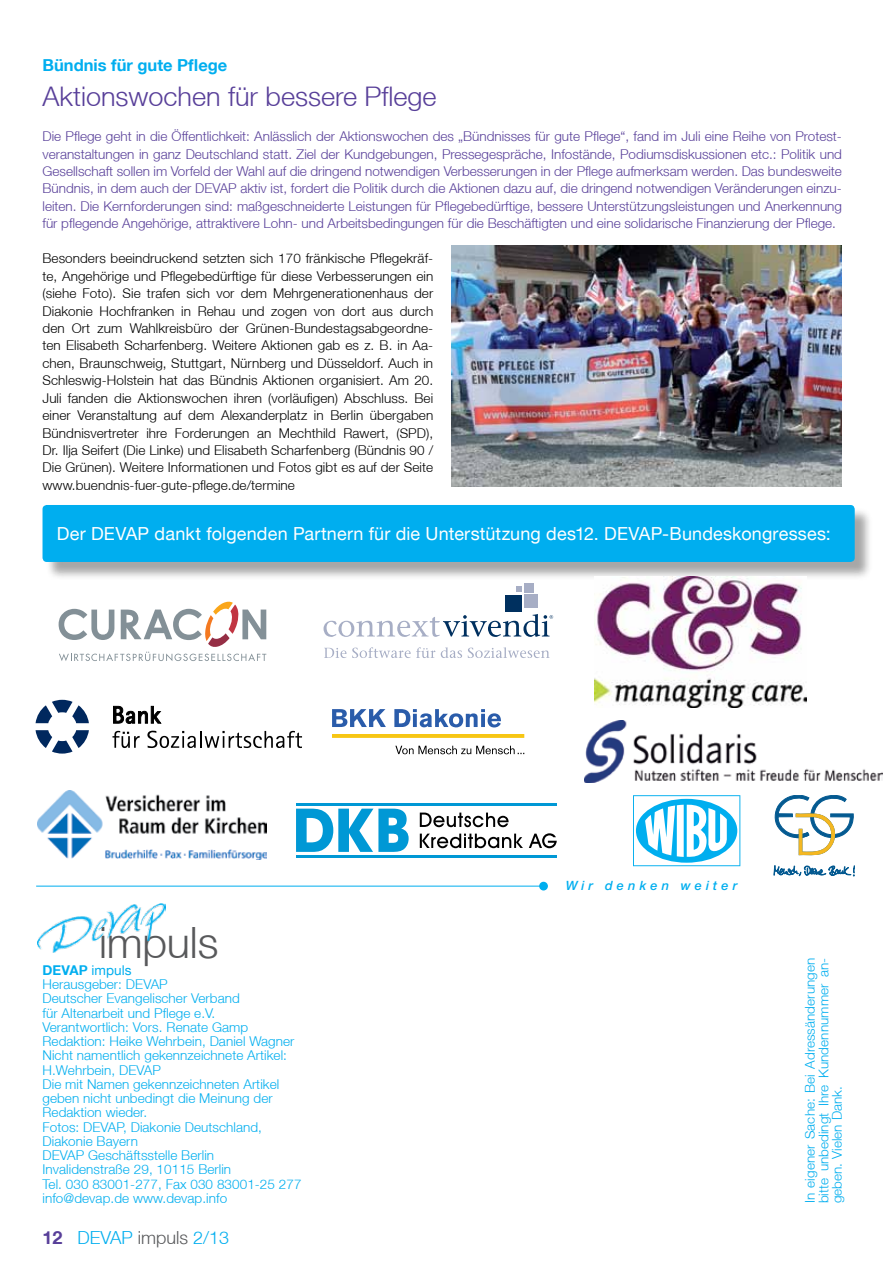
<style>
.page{position:relative;width:893px;height:1263px;background:#fff}
.page>*{position:absolute;margin:0;border:0;box-sizing:border-box;transform-origin:0 0}
.t1{font:300 43.2px "Helvetica Neue LT";letter-spacing:-.005em;color:#58595b}
.t2{font:300 27px "Helvetica Neue LT";color:#583f99}
.t3{font:18px "Helvetica Neue LT";letter-spacing:.01em;color:#fff}
.t4{font:300 18px "Helvetica Neue LT";color:#00aeef}
.t5{font:700 16.5px "Helvetica Neue LT";color:#00aeef}
.t6{font:italic 600 13.65px "Nimbus Sans Novus T";letter-spacing:.295em;color:#00aeef}
.t7{font:300 13.5px/17.4px "Helvetica Neue LT";letter-spacing:.005em;color:#000;text-align:justify}
.t8{font:300 13.5px/17.4px "Helvetica Neue LT";color:#583f99;text-align:justify}
.t9{font:300 13.5px/14.2px "Helvetica Neue LT";letter-spacing:.005em;color:#00aeef}
.s1{font-weight:700}
.s2{font-weight:400}
.s3{font-weight:700;color:#583f99}
.s4{color:#58595b}
</style>
<div class="page">
<svg style="left:633px;top:795px;width:107px;height:71px"></svg>
<div style="left:539px;top:882px;width:9px;height:8px;background:#00aeef;border-radius:50%"></div>
<hr style="left:36px;top:886px;width:507px;height:1px;background:#00aeef">
<img style="left:585px;top:721px;width:297px;height:61px">
<img style="left:37px;top:903px;width:128px;height:49px">
<div style="left:45px;top:507px;width:828px;height:74px;background:#000;opacity:.35"></div>
<div style="left:43px;top:505px;width:812px;height:57px;background:#00aeef;border-radius:4px"></div>
<svg style="left:332px;top:709px;width:169px;height:18px"></svg>
<svg style="left:395px;top:746px;width:129px;height:8px"></svg>
<svg style="left:332px;top:734px;width:192px;height:4px"></svg>
<svg style="left:324px;top:614px;width:229px;height:23px"></svg>
<div style="left:505px;top:595px;width:17px;height:16px;background:#00305f"></div>
<svg style="left:516px;top:586px;width:6px;height:6px"></svg>
<div style="left:525px;top:583px;width:9px;height:9px;background:#a7aec5"></div>
<div style="left:525px;top:595px;width:13px;height:13px;background:#a7aec5"></div>
<svg style="left:324px;top:647px;width:226px;height:11px"></svg>
<svg style="left:59px;top:602px;width:207px;height:59px"></svg>
<svg style="left:113px;top:706px;width:48px;height:18px"></svg>
<svg style="left:112px;top:731px;width:28px;height:17px"></svg>
<svg style="left:147px;top:731px;width:155px;height:17px"></svg>
<svg style="left:36px;top:730px;width:53px;height:24px"></svg>
<svg style="left:36px;top:700px;width:53px;height:23px"></svg>
<img style="left:37px;top:791px;width:230px;height:68px">
<hr style="left:296px;top:803px;width:261px;height:2px;background:#0098d5">
<hr style="left:296px;top:855px;width:261px;height:2px;background:#0098d5">
<svg style="left:296px;top:809px;width:113px;height:43px"></svg>
<svg style="left:420px;top:834px;width:103px;height:14px"></svg>
<svg style="left:529px;top:833px;width:28px;height:15px"></svg>
<svg style="left:420px;top:812px;width:89px;height:15px"></svg>
<svg style="left:774px;top:865px;width:81px;height:11px"></svg>
<svg style="left:774px;top:795px;width:80px;height:61px"></svg>
<img style="left:594px;top:576px;width:213px;height:132px">
<img style="left:451px;top:246px;width:391px;height:241px">
<p class="t5" style="left:43px;top:55px;width:186px">Bündnis für gute Pflege</p>
<h2 class="t2" style="left:43px;top:80px;width:396px">Aktionswochen für bessere Pflege</h2>
<p class="t8" style="left:43px;top:127px;width:801px">Die Pflege geht in die Öffentlichkeit: Anlässlich der Aktionswochen des „Bündnisses für gute Pflege“, fand im Juli eine Reihe von Protest&shy;veranstaltungen in ganz Deutschland statt. Ziel der Kundgebungen, Pressegespräche, Infostände, Podiumsdiskussionen etc.: Politik und Gesellschaft sollen im Vorfeld der Wahl auf die dringend notwendigen Verbesserungen in der Pflege aufmerksam werden. Das bundesweite Bündnis, in dem auch der DEVAP aktiv ist, fordert die Politik durch die Aktionen dazu auf, die dringend notwendigen Veränderungen einzu&shy;leiten. Die Kernforderungen sind: maßgeschneiderte Leistungen für Pflegebedürftige, bessere Unterstützungsleistungen und Anerkennung für pflegende Angehörige, attraktivere Lohn- und Arbeitsbedingungen für die Beschäftigten und eine solidarische Finanzierung der Pflege.</p>
<p class="t7" style="left:43px;top:249px;width:392px">Besonders beeindruckend setzten sich 170 fränkische Pflegekräf&shy;te, Angehörige und Pflegebedürftige für diese Verbesserungen ein (siehe Foto). Sie trafen sich vor dem Mehrgenerationenhaus der Diakonie Hochfranken in Rehau und zogen von dort aus durch den Ort zum Wahlkreisbüro der Grünen-Bundestagsabgeordne&shy;ten Elisabeth Scharfenberg. Weitere Aktionen gab es z. B. in Aa&shy;chen, Braunschweig, Stuttgart, Nürnberg und Düsseldorf. Auch in Schleswig-Holstein hat das Bündnis Aktionen organisiert. Am 20.<br>Juli fanden die Aktionswochen ihren (vorläufigen) Abschluss. Bei einer Veranstaltung auf dem Alexanderplatz in Berlin übergaben Bündnisvertreter ihre Forderungen an Mechthild Rawert, (SPD), Dr. Ilja Seifert (Die Linke) und Elisabeth Scharfenberg (Bündnis 90 / Die Grünen). Weitere Informationen und Fotos gibt es auf der Seite www.buendnis-fuer-gute-pflege.de/termine</p>
<h3 class="t3" style="left:57px;top:523px;width:776px">Der DEVAP dankt folgenden Partnern für die Unterstützung des12. DEVAP-Bundeskongresses:</h3>
<p class="t6" style="left:566px;top:878px;width:173px">Wir denken weiter</p>
<h1 class="t1" style="left:99px;top:916px;width:121px">impuls</h1>
<p class="t9" style="left:43px;top:962px;width:261px"><span class="s1">DEVAP</span> <span class="s2">impuls<br></span>Herausgeber: DEVAP<br>Deutscher Evangelischer Verband<br>für Altenarbeit und Pflege e.V.<br>Verantwortlich: Vors. Renate Gamp<br>Redaktion: Heike Wehrbein, Daniel Wagner<br>Nicht namentlich gekennzeichnete Artikel:<br>H.Wehrbein, DEVAP<br>Die mit Namen gekennzeichneten Artikel geben nicht unbedingt die Meinung der<br>Redaktion wieder.<br>Fotos: DEVAP, Diakonie Deutschland,<br>Diakonie Bayern<br>DEVAP Geschäftsstelle Berlin<br>Invalidenstraße 29, 10115 Berlin<br>Tel. 030 83001-277, Fax 030 83001-25 277 info@devap.de www.devap.info</p>
<p class="t9" style="left:803px;top:1203px;width:247px;line-height:13.5px;text-align:justify;rotate:-90deg">In eigener Sache: Bei Adressänderungen bitte unbedingt Ihre Kundennummer an&shy;geben. Vielen Dank.</p>
<h3 class="t4" style="left:43px;top:1226px;width:188px"><span class="s3">12</span> DEVAP <span class="s4">impuls</span> 2/13</h3>
</div>
